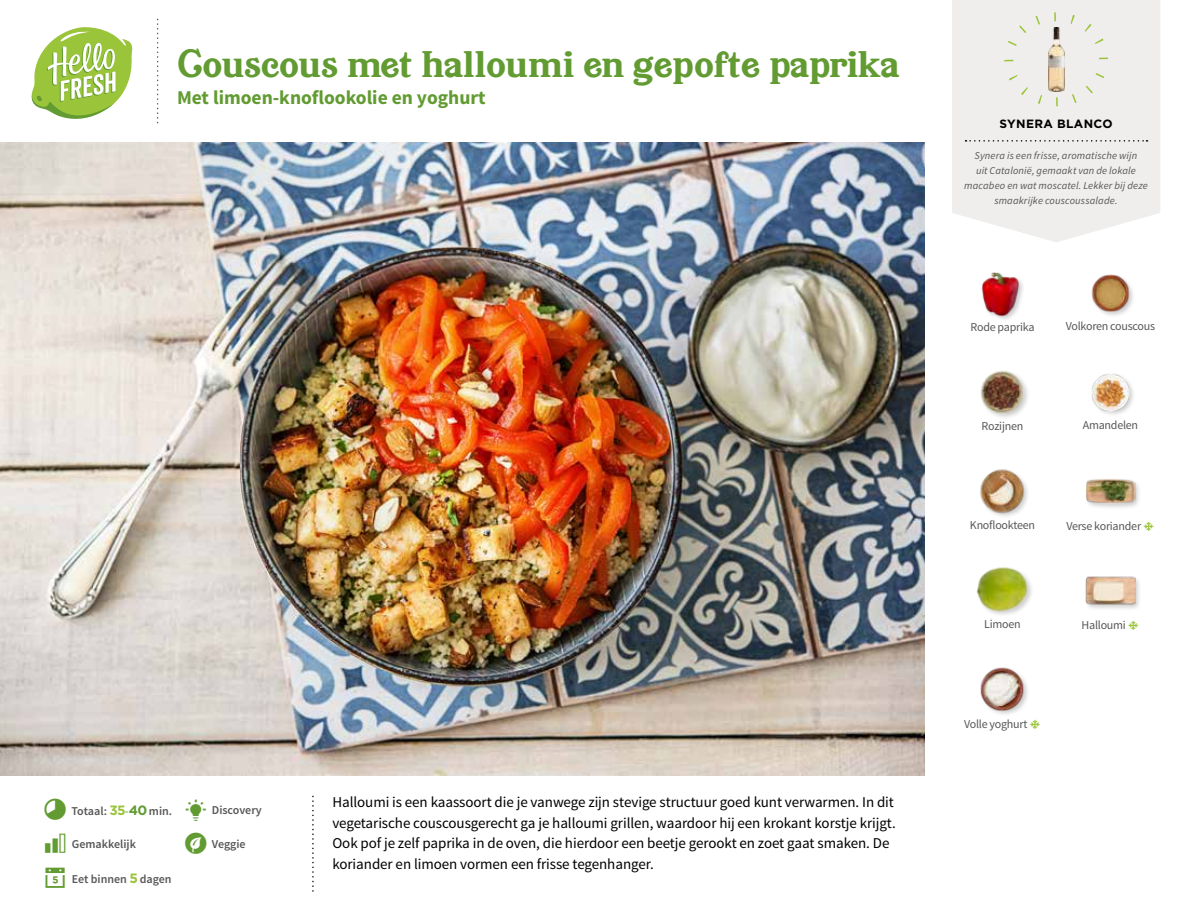
<style>
.page{position:relative;width:1188px;height:918px;background:#fff}
.page>*{position:absolute;margin:0;border:0;box-sizing:border-box;transform-origin:0 0}
.t1{font:34.5px "Buena Park JF";color:#619b31}
.t2{font:700 19.5px "Source Sans Pro";color:#619b31}
.t3{font:15px/20.5px "Source Sans Pro";letter-spacing:-.005em;color:#000}
.t4{font:12px "Source Sans Pro";letter-spacing:-.02em;color:#575756}
.t5{font:600 12px "Source Sans Pro";color:#575756}
.t6{font:700 12px "Gotham";letter-spacing:.03em;color:#000}
.t7{font:italic 10.5px/14.7px "Source Sans Pro";letter-spacing:.01em;color:#575756;text-align:center}
.s1{font-family:"Gotham";font-weight:700;font-size:13.5px;color:#9ac43a}
.s2{color:#87ac54}
.s3{font-family:"Gotham";font-weight:700;font-size:13.5px;color:#619b31}
</style>
<div class="page">
<svg style="left:31px;top:27px;width:102px;height:92px"></svg>
<img style="left:0;top:142px;width:925px;height:634px">
<div style="left:952px;top:0;width:208px;height:242px;background:#f0eeed"></div>
<svg style="left:966px;top:140px;width:182px;height:2px"></svg>
<div style="left:1004px;top:12px;width:104px;height:94px;border:9px dashed #9ac43a;border-radius:50%"></div>
<img style="left:1091px;top:274px;width:42px;height:42px">
<div style="left:1085px;top:477px;width:57px;height:34px;background:#000;opacity:.2"></div>
<img style="left:1085px;top:477px;width:50px;height:34px">
<img style="left:1091px;top:374px;width:42px;height:41px">
<div style="left:1085px;top:575px;width:57px;height:36px;background:#000;opacity:.2"></div>
<img style="left:1085px;top:575px;width:50px;height:36px">
<img style="left:981px;top:272px;width:42px;height:48px">
<img style="left:980px;top:469px;width:48px;height:47px">
<div style="left:976px;top:566px;width:58px;height:52px;background:#000;opacity:.2"></div>
<img style="left:976px;top:566px;width:54px;height:52px">
<img style="left:980px;top:667px;width:48px;height:48px">
<img style="left:980px;top:371px;width:48px;height:47px">
<img style="left:1048px;top:28px;width:16px;height:63px">
<h1 class="t1" style="left:177px;top:40px;width:724px">Couscous met halloumi en gepofte paprika</h1>
<h2 class="t2" style="left:177px;top:85px;width:310px">Met limoen-knoflookolie en yoghurt</h2>
<p class="t5" style="left:71px;top:803px;width:102px">Totaal: <span class="s1">35</span><span class="s2">-</span><span class="s3">40</span> min.</p>
<p class="t5" style="left:212px;top:803px;width:52px">Discovery</p>
<p class="t5" style="left:72px;top:837px;width:66px">Gemakkelijk</p>
<p class="t5" style="left:212px;top:837px;width:35px">Veggie</p>
<p class="t5" style="left:72px;top:871px;width:101px">Eet binnen <span class="s1">5</span> dagen</p>
<p class="t3" style="left:332px;top:792px;width:565px">Halloumi is een kaassoort die je vanwege zijn stevige structuur goed kunt verwarmen. In dit vegetarische couscousgerecht ga je halloumi grillen, waardoor hij een krokant korstje krijgt.<br>Ook pof je zelf paprika in de oven, die hierdoor een beetje gerookt en zoet gaat smaken. De koriander en limoen vormen een frisse tegenhanger.</p>
<p class="t6" style="left:1000px;top:116px;width:115px">SYNERA BLANCO</p>
<p class="t7" style="left:964px;top:149px;width:185px">Synera is een frisse, aromatische wijn<br>uit Catalonië, gemaakt van de lokale macabeo en wat moscatel. Lekker bij deze smaakrijke couscoussalade.</p>
<p class="t4" style="left:970px;top:319px;width:66px">Rode paprika</p>
<p class="t4" style="left:1066px;top:319px;width:91px">Volkoren couscous</p>
<p class="t4" style="left:982px;top:418px;width:43px">Rozijnen</p>
<p class="t4" style="left:1083px;top:418px;width:57px">Amandelen</p>
<p class="t4" style="left:970px;top:517px;width:67px">Knoflookteen</p>
<p class="t4" style="left:1066px;top:519px;width:76px">Verse koriander</p>
<p class="t4" style="left:984px;top:616px;width:38px">Limoen</p>
<p class="t4" style="left:964px;top:717px;width:65px">Volle yoghurt</p>
<p class="t4" style="left:1082px;top:618px;width:46px">Halloumi</p>
</div>
